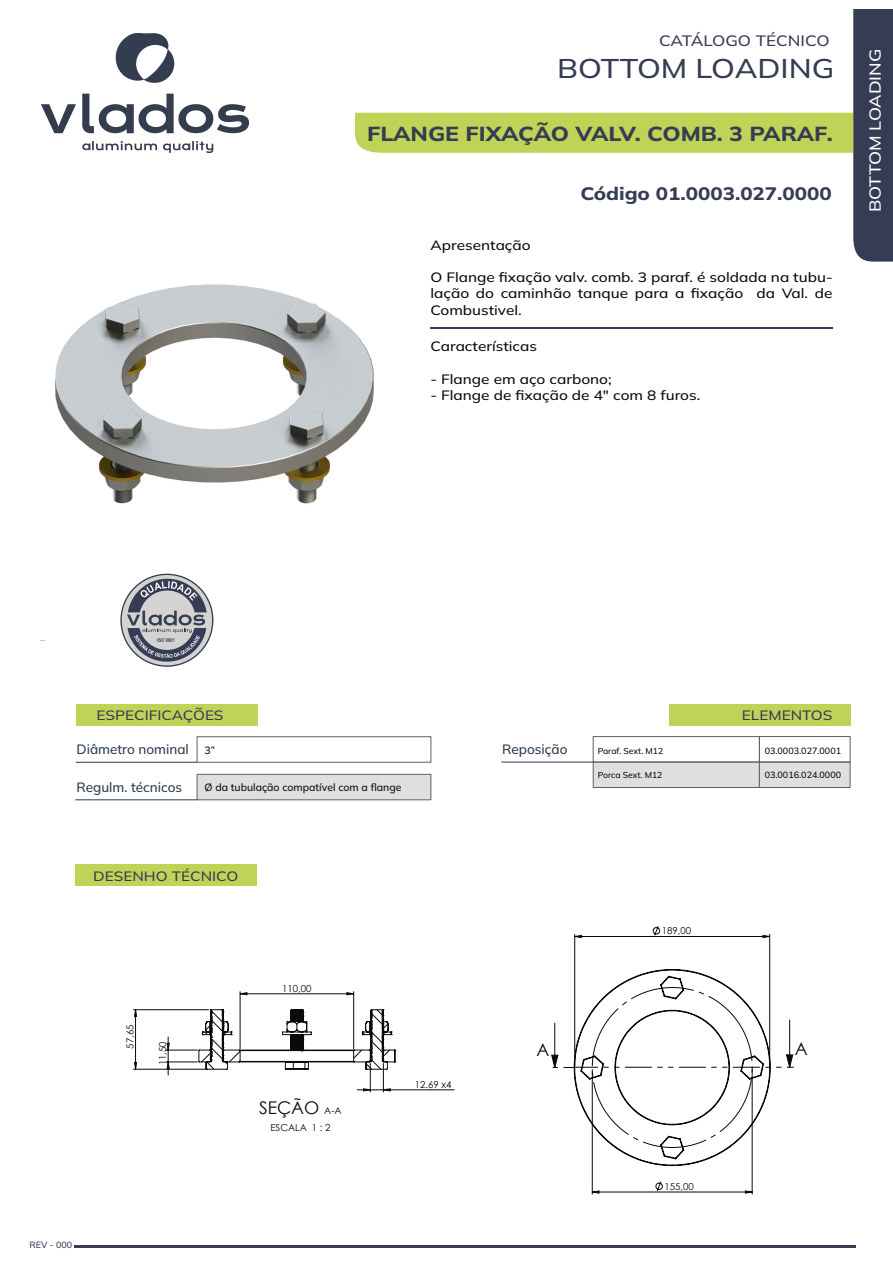
<style>
.page{position:relative;width:893px;height:1263px;background:#fff}
.page>*{position:absolute;margin:0;border:0;box-sizing:border-box;transform-origin:0 0}
.t1{font:500 27px "Mulish";color:#353c53;scale:1.14 1}
.t2{font:800 20.25px "Mulish";color:#353c53;scale:1.14 1}
.t3{font:800 18px "Mulish";color:#353c53;scale:1.14 1}
.t4{font:17.4px "Century Gothic";color:#0c090d}
.t5{font:500 15.9px "Mulish";color:#fff;scale:1.14 1}
.t6{font:500 15px "Mulish";color:#353c53;scale:1.14 1}
.t7{font:500 13.5px/16.2px "Mulish";color:#0b090c;text-align:justify;scale:1.14 1}
.t8{font:500 13.5px "Mulish";color:#2a3a4e}
.t9{font:500 13.5px "Mulish";color:#353c53;scale:1.14 1}
.t10{font:500 10.5px "Mulish";color:#0c090d}
.t11{font:9.6px "Century Gothic";color:#0c090d}
.t12{font:500 9px "Mulish";color:#0c090d}
.t13{font:500 9px "Mulish";color:#353c53}
.t14{font:500 8.55px "Mulish";color:#0c090d}
.s1{font-size:10.5px;color:#0c090d}
.s2{font-size:9.6px}
</style>
<div class="page">
<div style="left:593px;top:762px;width:167px;height:26px;background:#dedfdf;border:1px solid #616164"></div>
<div style="left:759px;top:762px;width:91px;height:26px;background:#dedfdf;border:1px solid #616164"></div>
<svg style="left:355px;top:9px;width:538px;height:253px"></svg>
<div style="left:669px;top:704px;width:181px;height:21px;background:#c1d357"></div>
<div style="left:77px;top:704px;width:181px;height:21px;background:#c1d357"></div>
<hr style="left:75px;top:1246px;width:781px;height:2px;background:#353c53">
<hr style="left:430px;top:327px;width:403px;height:2px;background:#353c53">
<div style="left:75px;top:865px;width:181px;height:21px;background:#c1d357"></div>
<img style="left:41px;top:33px;width:208px;height:120px">
<svg style="left:120px;top:574px;width:93px;height:93px"></svg>
<div style="left:197px;top:774px;width:234px;height:26px;background:#dedfdf;border:1px solid #616164"></div>
<div style="left:197px;top:736px;width:234px;height:26px;border:1px solid #616164"></div>
<div style="left:759px;top:736px;width:91px;height:26px;border:1px solid #616164"></div>
<div style="left:593px;top:736px;width:167px;height:26px;border:1px solid #616164"></div>
<img style="left:55px;top:206px;width:335px;height:298px">
<hr style="left:383px;top:1089px;width:71px;height:1px;background:#0c090d">
<hr style="left:133px;top:1069px;width:72px;height:1px;background:#0c090d">
<hr style="left:133px;top:1009px;width:76px;height:1px;background:#0c090d">
<hr style="left:166px;top:1050px;width:31px;height:1px;background:#0c090d">
<hr style="left:166px;top:1062px;width:31px;height:1px;background:#0c090d">
<svg style="left:198px;top:992px;width:197px;height:100px"></svg>
<svg style="left:134px;top:1009px;width:3px;height:61px"></svg>
<svg style="left:167px;top:1037px;width:3px;height:38px"></svg>
<hr style="left:574px;top:934px;width:1px;height:131px;background:#0c090d">
<hr style="left:769px;top:934px;width:1px;height:131px;background:#0c090d">
<hr style="left:592px;top:1069px;width:1px;height:125px;background:#0c090d">
<hr style="left:752px;top:1069px;width:1px;height:125px;background:#0c090d">
<svg style="left:574px;top:926px;width:196px;height:12px"></svg>
<svg style="left:551px;top:969px;width:243px;height:197px"></svg>
<svg style="left:592px;top:1181px;width:161px;height:12px"></svg>
<p class="t6" style="left:659px;top:30px;width:151px">CATÁLOGO TÉCNICO</p>
<h1 class="t1" style="left:557px;top:50px;width:245px">BOTTOM LOADING</h1>
<h2 class="t2" style="left:367px;top:120px;width:410px">FLANGE FIXAÇÃO VALV. COMB. 3 PARAF.</h2>
<h3 class="t3" style="left:580px;top:181px;width:222px">Código 01.0003.027.0000</h3>
<p class="t7" style="left:430px;top:236px;width:89px">Apresentação</p>
<p class="t7" style="left:430px;top:269px;width:354px">O Flange fixação valv. comb. 3 paraf. é soldada na tubu&shy;lação do caminhão tanque para a fixação da Val. de Combustivel.</p>
<p class="t7" style="left:430px;top:338px;width:95px">Características</p>
<p class="t7" style="left:430px;top:370px;width:161px">- Flange em aço carbono;</p>
<p class="t7" style="left:430px;top:387px;width:238px">- Flange de fixação de 4" com 8 furos.</p>
<p class="t5" style="left:864px;top:212px;width:145px;rotate:-90deg">BOTTOM LOADING</p>
<p class="t9" style="left:96px;top:706px;width:113px">ESPECIFICAÇÕES</p>
<p class="t9" style="left:742px;top:706px;width:81px">ELEMENTOS</p>
<p class="t8" style="left:77px;top:740px;width:140px">Diâmetro nominal <span class="s1">3”</span></p>
<p class="t8" style="left:502px;top:740px;width:67px">Reposição</p>
<p class="t14" style="left:598px;top:745px;width:67px">Paraf. Sext. M12</p>
<p class="t12" style="left:765px;top:744px;width:78px">03.0003.027.0001</p>
<p class="t14" style="left:598px;top:769px;width:66px">Porca Sext. M12</p>
<p class="t12" style="left:765px;top:769px;width:78px">03.0016.024.0000</p>
<p class="t8" style="left:77px;top:778px;width:107px">Regulm. técnicos</p>
<p class="t10" style="left:204px;top:780px;width:199px">Ø da tubulação compatível com a flange</p>
<p class="t9" style="left:93px;top:867px;width:129px">DESENHO TÉCNICO</p>
<p class="t11" style="left:123px;top:1049px;width:26px;rotate:-90deg">57,65</p>
<p class="t11" style="left:156px;top:1065px;width:26px;rotate:-90deg">11,50</p>
<p class="t11" style="left:282px;top:981px;width:31px">110,00</p>
<p class="t4" style="left:259px;top:1096px;width:84px">SEÇÃO <span class="s2">A-A</span></p>
<p class="t11" style="left:270px;top:1121px;width:61px">ESCALA 1 : 2</p>
<p class="t13" style="left:30px;top:1239px;width:44px">REV - 000</p>
<p class="t11" style="left:415px;top:1077px;width:38px">12.69 x4</p>
<p class="t11" style="left:662px;top:924px;width:31px">189,00</p>
<p class="t4" style="left:536px;top:1037px;width:14px">A</p>
<p class="t4" style="left:795px;top:1037px;width:14px">A</p>
<p class="t11" style="left:664px;top:1179px;width:31px">155,00</p>
</div>
